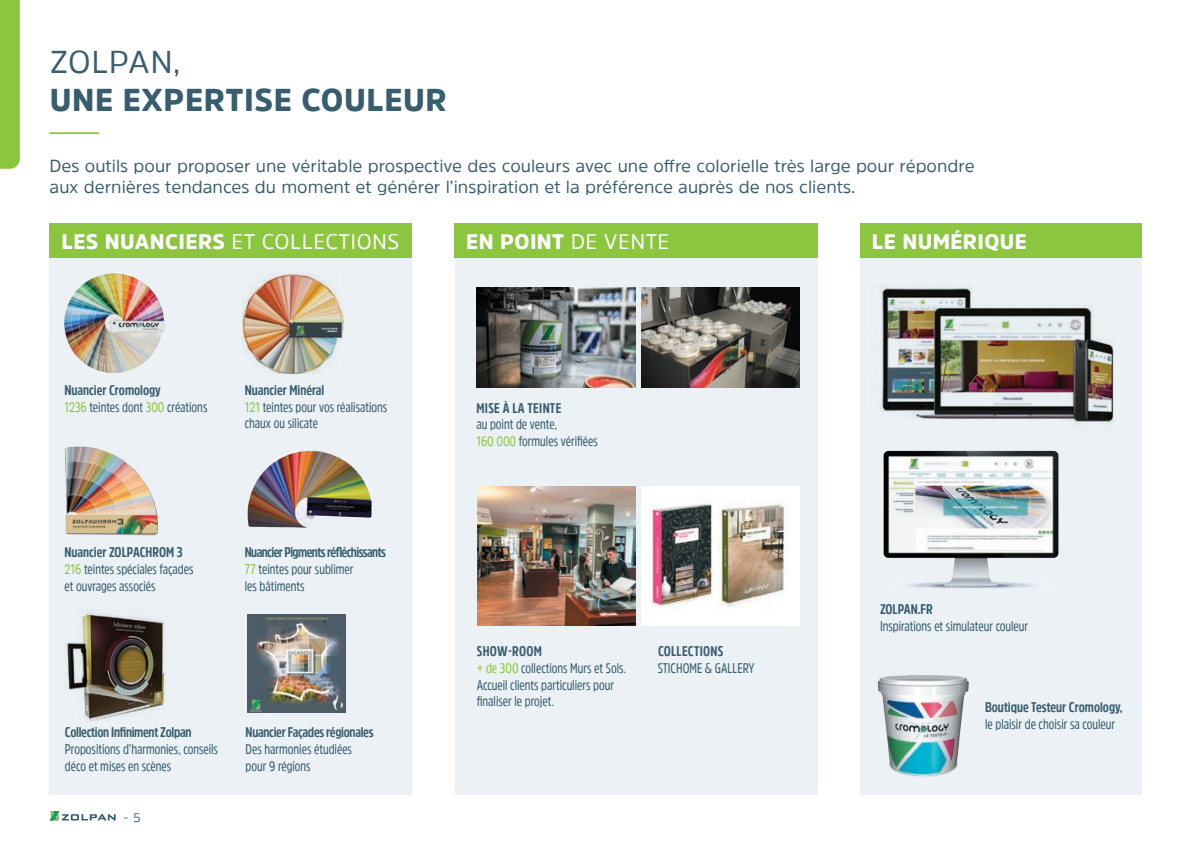
<style>
.page{position:relative;width:1191px;height:844px;background:#fff}
.page>*{position:absolute;margin:0;border:0;box-sizing:border-box;transform-origin:0 0}
.t1{font:900 31.5px "Amsi Pro";letter-spacing:.02em;color:#375d6e}
.t2{font:31.5px "Amsi Pro";letter-spacing:.02em;color:#375d6e}
.t3{font:21px "Amsi Pro";letter-spacing:.02em;color:#fff}
.t4{font:900 21px "Amsi Pro";letter-spacing:.02em;color:#fff}
.t5{font:17.5px/21px "Amsi Pro";color:#375d6e}
.t6{font:14px/16.8px "Amsi Pro Cond";color:#375d6e}
.t7{font:700 14px "Amsi Pro Cond";letter-spacing:-.02em;color:#375d6e}
.t8{font:700 14px "Amsi Pro Cond";color:#375d6e}
.t9{font:700 14px "Amsi Pro Cond";letter-spacing:.02em;color:#375d6e}
.t10{font:12.25px "Amsi Pro";color:#375d6e}
.s1{font-weight:900}
.s2{font-weight:400}
.s3{font-weight:700}
.s4{color:#8bc63e}
</style>
<div class="page">
<svg style="left:50px;top:811px;width:66px;height:9px"></svg>
<div style="left:50px;top:258px;width:362px;height:536px;background:#ebf1f4"></div>
<div style="left:455px;top:258px;width:362px;height:536px;background:#ebf1f4"></div>
<div style="left:860px;top:258px;width:281px;height:536px;background:#ebf1f4"></div>
<div style="left:0;top:0;width:20px;height:169px;background:#8bc63e"></div>
<div style="left:50px;top:223px;width:362px;height:35px;background:#8bc63e"></div>
<img style="left:247px;top:614px;width:98px;height:98px">
<div style="left:454px;top:223px;width:363px;height:35px;background:#8bc63e"></div>
<img style="left:476px;top:287px;width:159px;height:100px">
<img style="left:641px;top:287px;width:159px;height:100px">
<img style="left:477px;top:486px;width:158px;height:139px">
<svg style="left:641px;top:486px;width:159px;height:139px"></svg>
<div style="left:860px;top:223px;width:281px;height:35px;background:#8bc63e"></div>
<img style="left:631px;top:494px;width:108px;height:117px">
<img style="left:64px;top:609px;width:102px;height:113px">
<img style="left:246px;top:449px;width:126px;height:78px">
<hr style="left:50px;top:132px;width:49px;height:2px;background:#8bc63e">
<img style="left:860px;top:273px;width:262px;height:171px">
<img style="left:64px;top:273px;width:101px;height:99px">
<img style="left:866px;top:442px;width:210px;height:152px">
<img style="left:64px;top:444px;width:95px;height:91px">
<img style="left:242px;top:273px;width:101px;height:100px">
<img style="left:718px;top:500px;width:70px;height:110px">
<img style="left:867px;top:668px;width:113px;height:113px">
<h1 class="t2" style="left:50px;top:41px;width:132px">ZOLPAN,</h1>
<h1 class="t1" style="left:50px;top:78px;width:398px">UNE EXPERTISE COULEUR</h1>
<p class="t5" style="left:50px;top:155px;width:926px">Des outils pour proposer une véritable prospective des couleurs avec une offre colorielle très large pour répondre aux dernières tendances du moment et générer l’inspiration et la préférence auprès de nos clients.</p>
<h2 class="t3" style="left:61px;top:227px;width:339px"><span class="s1">LES NUANCIERS</span> ET COLLECTIONS</h2>
<h2 class="t4" style="left:872px;top:227px;width:156px">LE NUMÉRIQUE</h2>
<h2 class="t4" style="left:466px;top:227px;width:204px">EN POINT <span class="s2">DE VENTE</span></h2>
<p class="t6" style="left:64px;top:381px;width:144px"><span class="s3">Nuancier Cromology<br></span><span class="s4">1236</span> teintes dont <span class="s4">300</span> créations</p>
<p class="t6" style="left:245px;top:381px;width:144px"><span class="s3">Nuancier Minéral<br></span><span class="s4">121</span> teintes pour vos réalisations chaux ou silicate</p>
<p class="t6" style="left:64px;top:543px;width:131px"><span class="s3">Nuancier ZOLPACHROM 3<br></span><span class="s4">216</span> teintes spéciales façades et ouvrages associés</p>
<p class="t6" style="left:245px;top:543px;width:143px"><span class="s3">Nuancier Pigments réfléchissants<br></span><span class="s4">77</span> teintes pour sublimer<br>les bâtiments</p>
<p class="t7" style="left:65px;top:722px;width:128px">Collection Infiniment Zolpan</p>
<p class="t6" style="left:65px;top:740px;width:155px">Propositions d’harmonies, conseils déco et mises en scènes</p>
<p class="t10" style="left:133px;top:809px;width:9px">5</p>
<p class="t7" style="left:246px;top:722px;width:129px">Nuancier Façades régionales</p>
<p class="t6" style="left:246px;top:740px;width:108px">Des harmonies étudiées pour 9 régions</p>
<p class="t9" style="left:476px;top:398px;width:86px">MISE À LA TEINTE</p>
<p class="t6" style="left:476px;top:415px;width:123px">au point de vente,<br><span class="s4">160 000</span> formules vérifiées</p>
<p class="t6" style="left:477px;top:642px;width:151px"><span class="s3">SHOW-ROOM<br></span><span class="s4">+ de 300</span> collections Murs et Sols.<br>Accueil clients particuliers pour finaliser le projet.</p>
<p class="t9" style="left:658px;top:641px;width:67px">COLLECTIONS</p>
<p class="t6" style="left:658px;top:658px;width:98px">STICHOME &amp; GALLERY</p>
<p class="t8" style="left:880px;top:599px;width:54px">ZOLPAN.FR</p>
<p class="t6" style="left:880px;top:616px;width:150px">Inspirations et simulateur couleur</p>
<p class="t8" style="left:985px;top:697px;width:139px">Boutique Testeur Cromology,</p>
<p class="t6" style="left:985px;top:714px;width:132px">le plaisir de choisir sa couleur</p>
</div>
